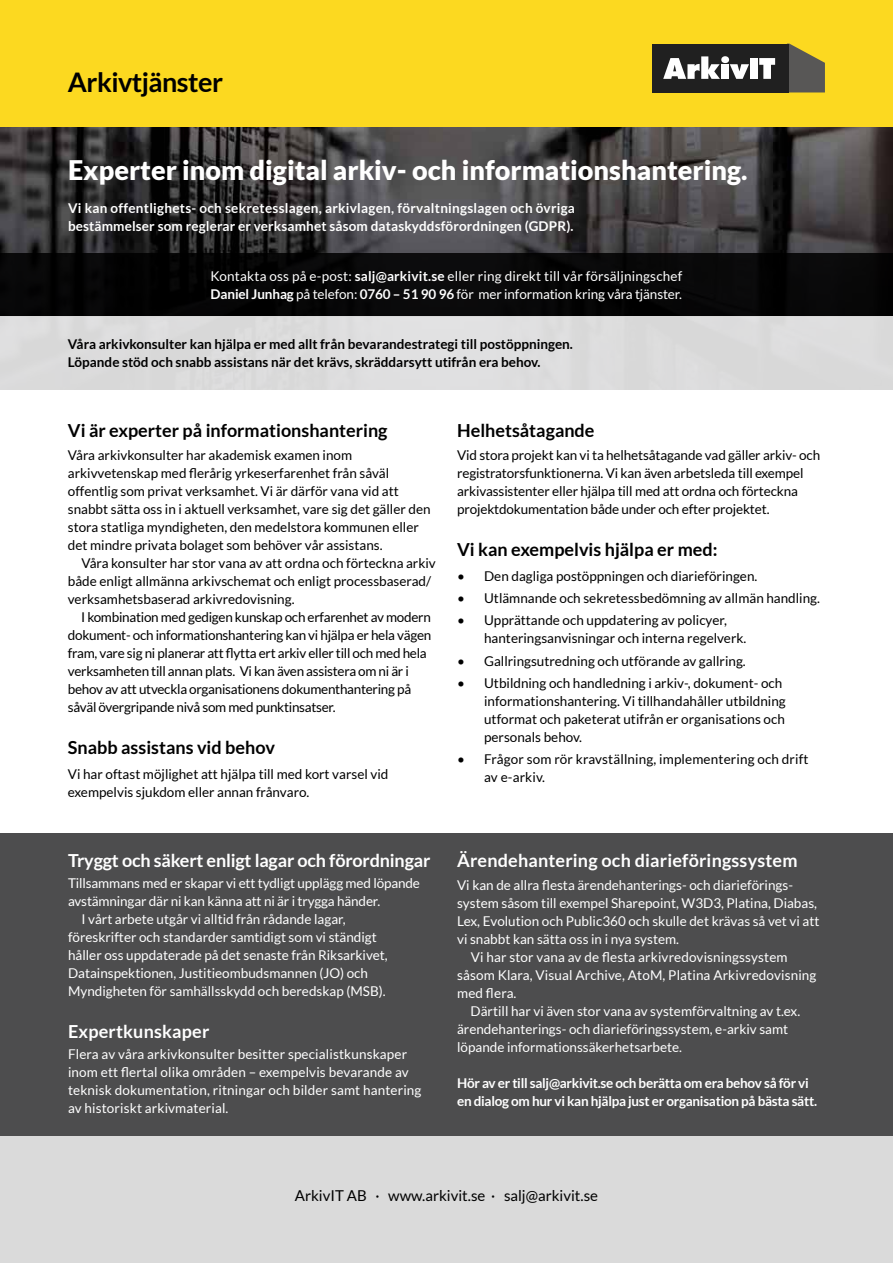
<style>
.page{position:relative;width:893px;height:1263px;background:#fff}
.page>*{position:absolute;margin:0;border:0;box-sizing:border-box;transform-origin:0 0}
.t1{font:900 27px "Lato";color:#fff}
.t2{font:700 27px "Lato";letter-spacing:-.02em;color:#000}
.t3{font:700 18px "Lato";color:#000}
.t4{font:700 18px "Lato";letter-spacing:.01em;color:#fff}
.t5{font:700 18px "Lato";letter-spacing:-.01em;color:#fff}
.t6{font:15px "Lato";color:#000}
.t7{font:13.5px/18px "Lato";color:#000}
.t8{font:13.5px/18px "Lato";color:#fff}
.t9{font:13.5px/18px "Lato";letter-spacing:-.02em;color:#000}
.t10{font:700 13.5px/18px "Lato";letter-spacing:.01em;color:#fff}
.t11{font:700 13.5px/18px "Lato";color:#000}
.t12{font:700 13.5px/18px "Lato";letter-spacing:-.02em;color:#fff}
.s1{font-weight:700}
</style>
<div class="page">
<img style="left:0;top:126px;width:893px;height:127px">
<div style="left:0;top:253px;width:893px;height:63px;background:#070708"></div>
<div style="left:0;top:0;width:893px;height:126px;background:#fcd920"></div>
<svg style="left:788px;top:44px;width:37px;height:48px"></svg>
<div style="left:652px;top:44px;width:136px;height:48px;background:#202020"></div>
<svg style="left:663px;top:56px;width:57px;height:23px"></svg>
<div style="left:722px;top:64px;width:7px;height:15px;background:#fff"></div>
<div style="left:721px;top:56px;width:8px;height:7px;background:#fff;border-radius:50%"></div>
<svg style="left:730px;top:64px;width:19px;height:15px"></svg>
<div style="left:750px;top:58px;width:8px;height:21px;background:#fff"></div>
<svg style="left:759px;top:58px;width:16px;height:21px"></svg>
<div style="left:0;top:833px;width:893px;height:303px;background:#4d4d4e"></div>
<div style="left:0;top:1136px;width:893px;height:127px;background:#dadada"></div>
<div style="left:0;top:316px;width:893px;height:73px;background:#dcdcdc"></div>
<h1 class="t2" style="left:68px;top:67px;width:157px">Arkivtjänster</h1>
<h1 class="t1" style="left:68px;top:154px;width:681px">Experter inom digital arkiv- och informationshantering.</h1>
<p class="t10" style="left:68px;top:199px;width:508px">Vi kan offentlighets- och sekretesslagen, arkivlagen, förvaltningslagen och övriga bestämmelser som reglerar er verksamhet såsom dataskyddsförordningen (GDPR).</p>
<p class="t8" style="left:210px;top:267px;width:473px">Kontakta oss på e-post: <span class="s1">salj@arkivit.se</span> eller ring direkt till vår försäljningschef<br><span class="s1">Daniel Junhag</span> på telefon: <span class="s1">0760 – 51 90 96</span> för mer information kring våra tjänster.</p>
<p class="t11" style="left:68px;top:335px;width:507px">Våra arkivkonsulter kan hjälpa er med allt från bevarandestrategi till postöppningen.<br>Löpande stöd och snabb assistans när det krävs, skräddarsytt utifrån era behov.</p>
<h2 class="t3" style="left:68px;top:420px;width:321px">Vi är experter på informationshantering</h2>
<p class="t7" style="left:68px;top:446px;width:364px">Våra arkivkonsulter har akademisk examen inom arkivvetenskap med flerårig yrkeserfarenhet från såväl offentlig som privat verksamhet. Vi är därför vana vid att snabbt sätta oss in i aktuell verksamhet, vare sig det gäller den stora statliga myndigheten, den medelstora kommunen eller det mindre privata bolaget som behöver vår assistans.</p>
<p class="t7" style="left:68px;top:554px;width:369px;text-indent:14px">Våra konsulter har stor vana av att ordna och förteckna arkiv både enligt allmänna arkivschemat och enligt processbaserad/ verksamhetsbaserad arkivredovisning.</p>
<p class="t9" style="left:68px;top:608px;width:365px;text-indent:13px">I kombination med gedigen kunskap och erfarenhet av modern dokument- och informationshantering kan vi hjälpa er hela vägen fram, vare sig ni planerar att flytta ert arkiv eller till och med hela verksamheten till annan plats. Vi kan även assistera om ni är i behov av att utveckla organisationens dokumenthantering på såväl övergripande nivå som med punktinsatser.</p>
<h2 class="t3" style="left:68px;top:737px;width:209px">Snabb assistans vid behov</h2>
<p class="t7" style="left:68px;top:765px;width:322px">Vi har oftast möjlighet att hjälpa till med kort varsel vid exempelvis sjukdom eller annan frånvaro.</p>
<h2 class="t5" style="left:68px;top:850px;width:364px">Tryggt och säkert enligt lagar och förordningar</h2>
<p class="t8" style="left:68px;top:874px;width:353px">Tillsammans med er skapar vi ett tydligt upplägg med löpande</p>
<p class="t8" style="left:68px;top:892px;width:314px">avstämningar där ni kan känna att ni är i trygga händer.</p>
<p class="t8" style="left:81px;top:910px;width:266px">I vårt arbete utgår vi alltid från rådande lagar,</p>
<p class="t8" style="left:68px;top:928px;width:310px">föreskrifter och standarder samtidigt som vi ständigt</p>
<p class="t8" style="left:68px;top:946px;width:321px">håller oss uppdaterade på det senaste från Riksarkivet,</p>
<p class="t8" style="left:68px;top:964px;width:301px">Datainspektionen, Justitieombudsmannen (JO) och</p>
<p class="t8" style="left:68px;top:982px;width:319px">Myndigheten för samhällsskydd och beredskap (MSB).</p>
<h2 class="t4" style="left:68px;top:1021px;width:143px">Expertkunskaper</h2>
<p class="t8" style="left:68px;top:1045px;width:355px">Flera av våra arkivkonsulter besitter specialistkunskaper inom ett flertal olika områden – exempelvis bevarande av teknisk dokumentation, ritningar och bilder samt hantering av historiskt arkivmaterial.</p>
<h2 class="t3" style="left:457px;top:420px;width:139px">Helhetsåtagande</h2>
<p class="t7" style="left:457px;top:446px;width:365px">Vid stora projekt kan vi ta helhetsåtagande vad gäller arkiv- och registratorsfunktionerna. Vi kan även arbetsleda till exempel arkivassistenter eller hjälpa till med att ordna och förteckna projektdokumentation både under och efter projektet.</p>
<h2 class="t3" style="left:457px;top:539px;width:262px">Vi kan exempelvis hjälpa er med:</h2>
<p class="t7" style="left:457px;top:567px;width:302px">• Den dagliga postöppningen och diarieföringen.</p>
<p class="t7" style="left:457px;top:589px;width:364px">• Utlämnande och sekretessbedömning av allmän handling.</p>
<p class="t7" style="left:484px;top:611px;width:264px;text-indent:-27px">• Upprättande och uppdatering av policyer, hanteringsanvisningar och interna regelverk.</p>
<p class="t7" style="left:457px;top:652px;width:290px">• Gallringsutredning och utförande av gallring.</p>
<p class="t7" style="left:484px;top:674px;width:303px;text-indent:-27px">• Utbildning och handledning i arkiv-, dokument- och informationshantering. Vi tillhandahåller utbildning utformat och paketerat utifrån er organisations och personals behov.</p>
<p class="t7" style="left:484px;top:750px;width:326px;text-indent:-27px">• Frågor som rör kravställning, implementering och drift av e-arkiv.</p>
<h2 class="t4" style="left:457px;top:850px;width:342px">Ärendehantering och diarieföringssystem</h2>
<p class="t8" style="left:457px;top:876px;width:337px">Vi kan de allra flesta ärendehanterings- och diarieförings-</p>
<p class="t8" style="left:457px;top:894px;width:361px">system såsom till exempel Sharepoint, W3D3, Platina, Diabas,</p>
<p class="t8" style="left:457px;top:912px;width:364px">Lex, Evolution och Public360 och skulle det krävas så vet vi att</p>
<p class="t8" style="left:457px;top:930px;width:223px">vi snabbt kan sätta oss in i nya system.</p>
<p class="t8" style="left:471px;top:948px;width:318px">Vi har stor vana av de flesta arkivredovisningssystem</p>
<p class="t8" style="left:457px;top:966px;width:361px">såsom Klara, Visual Archive, AtoM, Platina Arkivredovisning</p>
<p class="t8" style="left:457px;top:984px;width:61px">med flera.</p>
<p class="t8" style="left:471px;top:1002px;width:331px">Därtill har vi även stor vana av systemförvaltning av t.ex.</p>
<p class="t8" style="left:457px;top:1019px;width:333px">ärendehanterings- och diarieföringssystem, e-arkiv samt</p>
<p class="t8" style="left:457px;top:1037px;width:226px">löpande informationssäkerhetsarbete.</p>
<p class="t12" style="left:457px;top:1073px;width:361px">Hör av er till salj@arkivit.se och berätta om era behov så för vi en dialog om hur vi kan hjälpa just er organisation på bästa sätt.</p>
<p class="t6" style="left:295px;top:1187px;width:305px">ArkivIT AB · www.arkivit.se · salj@arkivit.se</p>
</div>
